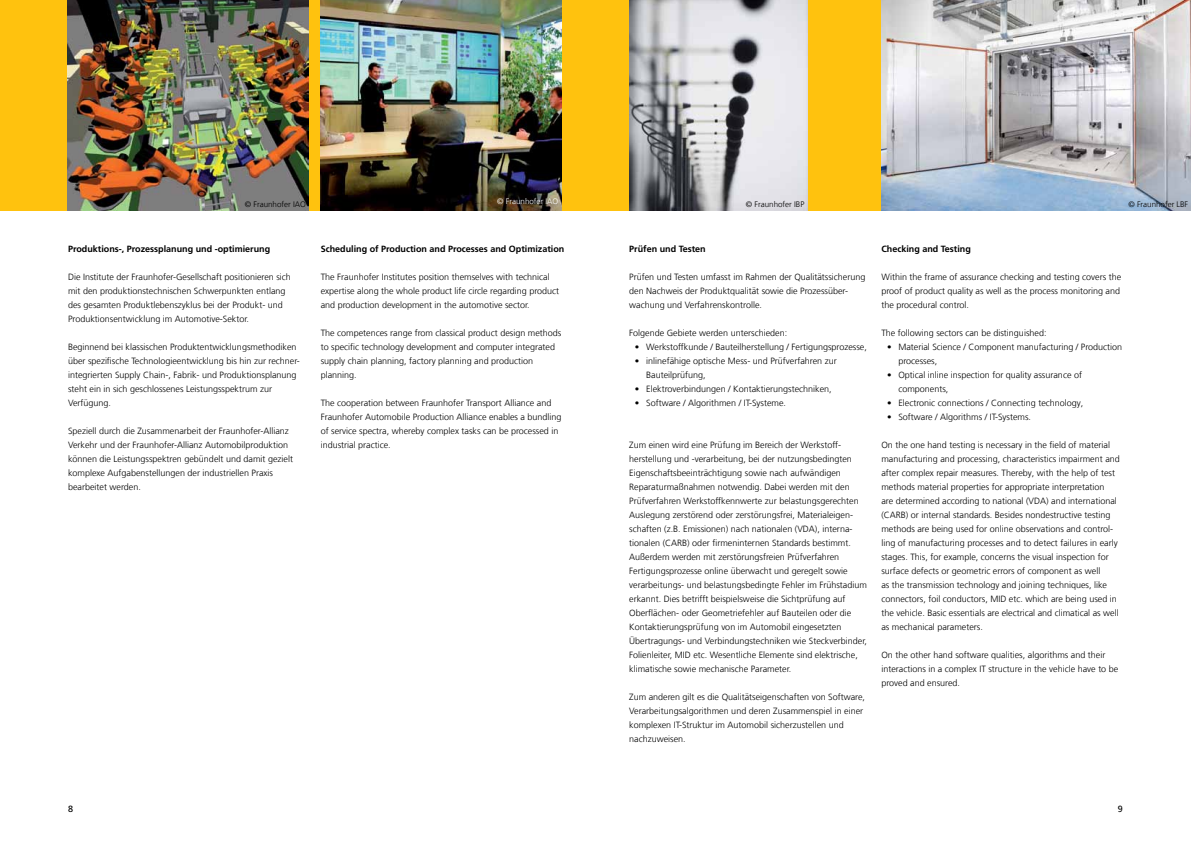
<style>
.page{position:relative;width:1191px;height:842px;background:#fff}
.page>*{position:absolute;margin:0;border:0;box-sizing:border-box;transform-origin:0 0}
.t1{font:300 9px/14px "Frutiger LT Com";color:#000}
.t2{font:700 9px "Frutiger LT Com";color:#000}
.t3{font:9px "Frutiger LT Com";color:#000}
.t4{font:300 8px "Frutiger LT Com";color:#000}
.t5{font:300 8px "Frutiger LT Com";color:#fff}
</style>
<div class="page">
<div style="left:0;top:0;width:1191px;height:210px;background:#ffc20e"></div>
<img style="left:882px;top:0;width:309px;height:210px">
<img style="left:68px;top:0;width:241px;height:210px">
<img style="left:320px;top:0;width:241px;height:210px">
<img style="left:630px;top:0;width:177px;height:210px">
<p class="t4" style="left:245px;top:200px;width:63px">© Fraunhofer IAO</p>
<p class="t5" style="left:497px;top:197px;width:63px">© Fraunhofer IAO</p>
<p class="t4" style="left:746px;top:200px;width:60px">© Fraunhofer IBP</p>
<p class="t4" style="left:1128px;top:200px;width:61px">© Fraunhofer LBF</p>
<p class="t2" style="left:68px;top:244px;width:204px">Produktions-, Prozessplanung und -optimierung</p>
<p class="t1" style="left:68px;top:270px;width:224px">Die Institute der Fraunhofer-Gesellschaft positionieren sich mit den produktionstechnischen Schwerpunkten entlang des gesamten Produktlebenszyklus bei der Produkt- und Produktionsentwicklung im Automotive-Sektor.</p>
<p class="t1" style="left:68px;top:340px;width:232px">Beginnend bei klassischen Produktentwicklungsmethodiken über spezifische Technologieentwicklung bis hin zur rechner&shy;integrierten Supply Chain-, Fabrik- und Produktionsplanung steht ein in sich geschlossenes Leistungsspektrum zur Verfügung.</p>
<p class="t1" style="left:68px;top:424px;width:226px">Speziell durch die Zusammenarbeit der Fraunhofer-Allianz Verkehr und der Fraunhofer-Allianz Automobilproduktion können die Leistungsspektren gebündelt und damit gezielt komplexe Aufgabenstellungen der industriellen Praxis bearbeitet werden.</p>
<p class="t2" style="left:321px;top:244px;width:245px">Scheduling of Production and Processes and Optimization</p>
<p class="t1" style="left:321px;top:270px;width:240px">The Fraunhofer Institutes position themselves with technical expertise along the whole product life circle regarding product and production development in the automotive sector.</p>
<p class="t1" style="left:321px;top:326px;width:242px">The competences range from classical product design methods to specific technology development and computer integrated supply chain planning, factory planning and production planning.</p>
<p class="t1" style="left:321px;top:396px;width:242px">The cooperation between Fraunhofer Transport Alliance and Fraunhofer Automobile Production Alliance enables a bundling of service spectra, whereby complex tasks can be processed in industrial practice.</p>
<p class="t2" style="left:629px;top:244px;width:78px">Prüfen und Testen</p>
<p class="t1" style="left:629px;top:270px;width:238px">Prüfen und Testen umfasst im Rahmen der Qualitätssicherung den Nachweis der Produktqualität sowie die Prozessüber&shy;wachung und Verfahrenskontrolle.</p>
<p class="t1" style="left:629px;top:326px;width:159px">Folgende Gebiete werden unterschieden:</p>
<p class="t1" style="left:635px;top:340px;width:233px">• Werkstoffkunde / Bauteilherstellung / Fertigungsprozesse,</p>
<p class="t1" style="left:646px;top:354px;width:192px;text-indent:-11px">• inlinefähige optische Mess- und Prüfverfahren zur<br>Bauteilprüfung,</p>
<p class="t1" style="left:635px;top:382px;width:198px">• Elektroverbindungen / Kontaktierungstechniken,</p>
<p class="t1" style="left:635px;top:396px;width:153px">• Software / Algorithmen / IT-Systeme.</p>
<p class="t1" style="left:629px;top:438px;width:239px">Zum einen wird eine Prüfung im Bereich der Werkstoff&shy;herstellung und -verarbeitung, bei der nutzungsbedingten Eigenschaftsbeeinträchtigung sowie nach aufwändigen Reparaturmaßnahmen notwendig. Dabei werden mit den Prüfverfahren Werkstoffkennwerte zur belastungsgerechten Auslegung zerstörend oder zerstörungsfrei, Materialeigen&shy;schaften (z.B. Emissionen) nach nationalen (VDA), interna&shy;tionalen (CARB) oder firmeninternen Standards bestimmt.<br>Außerdem werden mit zerstörungsfreien Prüfverfahren Fertigungsprozesse online überwacht und geregelt sowie verarbeitungs- und belastungsbedingte Fehler im Frühstadium erkannt. Dies betrifft beispielsweise die Sichtprüfung auf Oberflächen- oder Geometriefehler auf Bauteilen oder die Kontaktierungsprüfung von im Automobil eingesetzten Übertragungs- und Verbindungstechniken wie Steckverbinder, Folienleiter, MID etc. Wesentliche Elemente sind elektrische, klimatische sowie mechanische Parameter.</p>
<p class="t1" style="left:629px;top:690px;width:237px">Zum anderen gilt es die Qualitätseigenschaften von Software, Verarbeitungsalgorithmen und deren Zusammenspiel in einer komplexen IT-Struktur im Automobil sicherzustellen und nachzuweisen.</p>
<p class="t2" style="left:881px;top:244px;width:91px">Checking and Testing</p>
<p class="t1" style="left:881px;top:270px;width:241px">Within the frame of assurance checking and testing covers the proof of product quality as well as the process monitoring and the procedural control.</p>
<p class="t1" style="left:881px;top:326px;width:167px">The following sectors can be distinguished:</p>
<p class="t1" style="left:898px;top:340px;width:225px;text-indent:-11px">• Material Science / Component manufacturing / Production processes,</p>
<p class="t1" style="left:898px;top:368px;width:185px;text-indent:-11px">• Optical inline inspection for quality assurance of components,</p>
<p class="t1" style="left:887px;top:396px;width:198px">• Electronic connections / Connecting technology,</p>
<p class="t1" style="left:887px;top:410px;width:146px">• Software / Algorithms / IT-Systems.</p>
<p class="t1" style="left:881px;top:438px;width:240px">On the one hand testing is necessary in the field of material manufacturing and processing, characteristics impairment and after complex repair measures. Thereby, with the help of test methods material properties for appropriate interpretation<br>are determined according to national (VDA) and international (CARB) or internal standards. Besides nondestructive testing methods are being used for online observations and control&shy;ling of manufacturing processes and to detect failures in early stages. This, for example, concerns the visual inspection for surface defects or geometric errors of component as well<br>as the transmission technology and joining techniques, like connectors, foil conductors, MID etc. which are being used in the vehicle. Basic essentials are electrical and climatical as well as mechanical parameters.</p>
<p class="t1" style="left:881px;top:648px;width:238px">On the other hand software qualities, algorithms and their interactions in a complex IT structure in the vehicle have to be proved and ensured.</p>
<p class="t3" style="left:68px;top:804px;width:7px">8</p>
<p class="t3" style="left:1118px;top:804px;width:7px">9</p>
</div>
